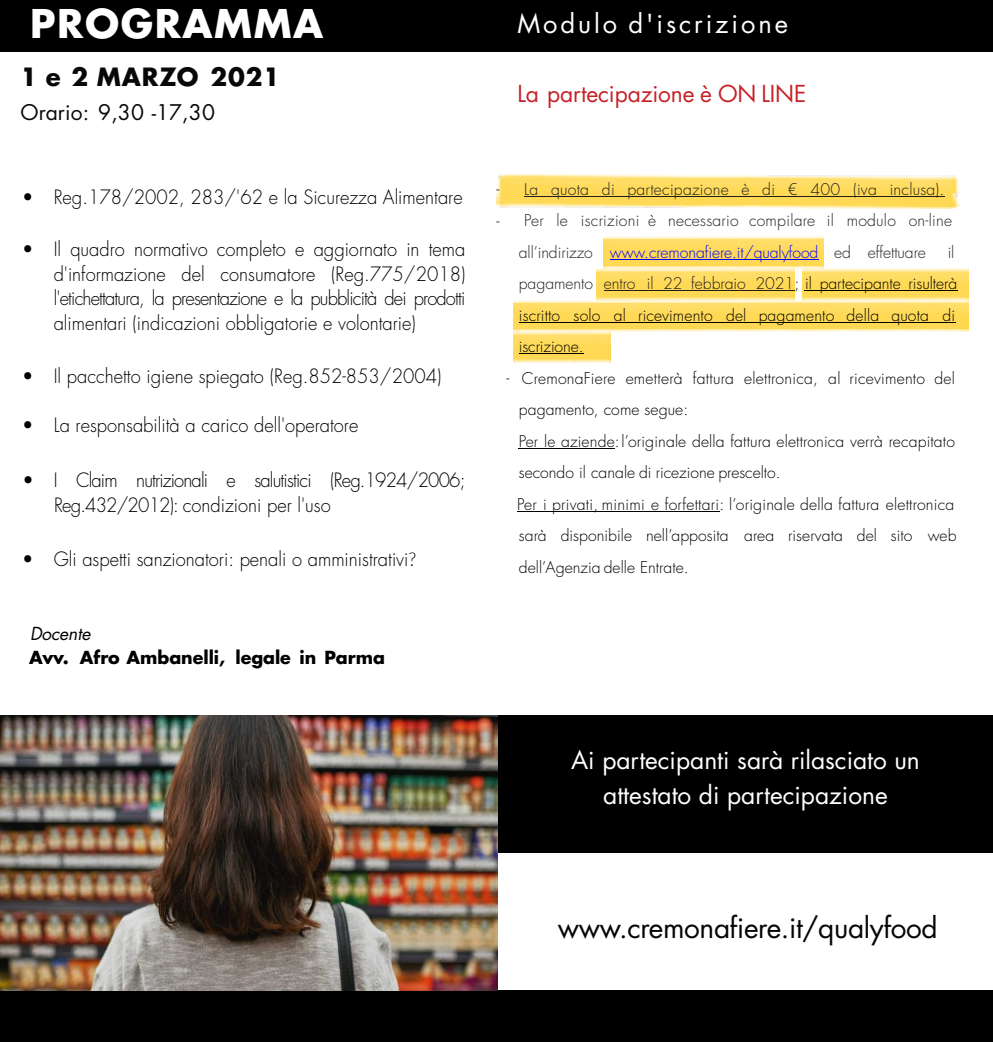
<style>
.page{position:relative;width:993px;height:1042px;background:#fff}
.page>*{position:absolute;margin:0;border:0;box-sizing:border-box;transform-origin:0 0}
.t1{font:700 38.5px "Futura LT Pro";letter-spacing:.04em;color:#fff}
.t2{font:28px "Futura LT Pro";letter-spacing:-.015em;color:#070504}
.t3{font:25.55px "Futura LT Pro";letter-spacing:.115em;color:#fff}
.t4{font:24.5px/35px "Futura LT Pro";color:#fff;text-align:center}
.t5{font:700 24.5px "Futura LT Pro";letter-spacing:.035em;color:rgb(0 0 0/.97)}
.t6{font:22.75px "Futura LT Pro";letter-spacing:-.005em;color:#c52229}
.t7{font:21px "Futura LT Pro";letter-spacing:.005em;color:rgb(0 0 0/.97)}
.t8{font:300 19.25px/24.5px "Futura LT Pro";color:#000;text-align:justify;scale:.95 1}
.t9{font:300 19.25px/24.5px "Futura LT Pro";letter-spacing:-.045em;color:#000;scale:.95 1}
.t10{font:700 17.5px "Futura LT Pro";color:#000}
.t11{font:italic 17.5px "Futura LT Pro";letter-spacing:-.015em;color:#000}
.t12{font:300 15.75px/31.5px "Futura LT Pro";letter-spacing:.01em;color:#000}
.t13{font:300 15.75px/31.5px "Futura LT Pro";letter-spacing:-.005em;color:#231f20;text-align:center}
.t14{font:300 15.75px "Futura LT Pro";letter-spacing:.015em;color:#231f20}
.s1{font-family:"Lato"}
.s2{color:#000}
.s3{color:#00f}
.s4{color:#231f20}
</style>
<div class="page">
<div style="left:496px;top:0;width:496px;height:52px;background:#000"></div>
<div style="left:0;top:0;width:496px;height:52px;background:#000"></div>
<div style="left:0;top:990px;width:992px;height:52px;background:#000"></div>
<img style="left:496px;top:175px;width:462px;height:34px">
<img style="left:603px;top:237px;width:220px;height:31px">
<img style="left:596px;top:268px;width:198px;height:32px">
<img style="left:802px;top:268px;width:166px;height:32px">
<img style="left:513px;top:300px;width:455px;height:32px">
<img style="left:513px;top:331px;width:97px;height:32px">
<div style="left:498px;top:715px;width:494px;height:138px;background:#000"></div>
<hr style="left:524px;top:196px;width:420px;height:1px;background:#231f20">
<hr style="left:609px;top:259px;width:209px;height:1px;background:#00f">
<hr style="left:603px;top:290px;width:191px;height:1px;background:#231f20">
<hr style="left:803px;top:290px;width:153px;height:1px;background:#000">
<hr style="left:518px;top:322px;width:436px;height:1px;background:#000">
<hr style="left:518px;top:353px;width:65px;height:1px;background:#000">
<hr style="left:518px;top:448px;width:96px;height:1px;background:#000">
<hr style="left:517px;top:511px;width:202px;height:1px;background:#000">
<img style="left:0;top:715px;width:498px;height:275px">
<h1 class="t1" style="left:30px;top:6px;width:294px">PROGRAMMA</h1>
<h3 class="t5" style="left:21px;top:66px;width:261px">1 e 2 MARZO 2021</h3>
<h3 class="t7" style="left:21px;top:103px;width:196px">Orario: 9,30 -17,30</h3>
<p class="t8" style="left:22px;top:186px;width:465px">• Reg.178/2002, 283/'62 e la Sicurezza Alimentare</p>
<p class="t8" style="left:54px;top:238px;width:435px;text-indent:-31px">• Il quadro normativo completo e aggiornato in tema d'informazione del consumatore (Reg.775/2018) l'etichettatura, la presentazione e la pubblicità dei prodotti alimentari (indicazioni obbligatorie e volontarie)</p>
<p class="t8" style="left:22px;top:365px;width:442px">• Il pacchetto igiene spiegato (Reg.852-853/2004)</p>
<p class="t8" style="left:22px;top:414px;width:355px">• La responsabilità a carico dell'operatore</p>
<p class="t9" style="left:54px;top:469px;width:434px;text-indent:-32px">• I Claim nutrizionali e salutistici (Reg.1924/2006;<br>Reg.432/2012): condizioni per l'uso</p>
<p class="t8" style="left:22px;top:548px;width:416px">• Gli aspetti sanzionatori: penali o amministrativi<span class="s1">?</span></p>
<p class="t11" style="left:30px;top:625px;width:62px">Docente</p>
<p class="t10" style="left:29px;top:650px;width:357px">Avv. Afro Ambanelli, legale in Parma</p>
<h3 class="t3" style="left:517px;top:12px;width:272px">Modulo d'iscrizione</h3>
<h3 class="t6" style="left:517px;top:83px;width:290px">La partecipazione è ON LINE</h3>
<p class="t14" style="left:496px;top:182px;width:449px"><span class="s2">-</span> La quota di partecipazione è di € 400 (iva inclusa).</p>
<p class="t13" style="left:496px;top:205px;width:457px"><span class="s2">-</span> Per le iscrizioni è necessario compilare il modulo on-line all’indirizzo <span class="s3">www.cremonafiere.it/qualyfood</span> ed effettuare</p>
<p class="t12" style="left:518px;top:237px;width:440px;text-indent:428px"><span class="s4">il pagamento entro il 22 febbraio 2021</span>; il partecipante risulterà iscritto solo al ricevimento del pagamento della quota di iscrizione.</p>
<p class="t12" style="left:517px;top:363px;width:441px;text-indent:-10px">- CremonaFiere emetterà fattura elettronica, al ricevimento del pagamento, come segue:<br>Per le aziende:l’originale della fattura elettronica verrà recapitato secondo il canale di ricezione prescelto.<br>Per i privati, minimi e forfettari: l’originale della fattura elettronica sarà disponibile nell’apposita area riservata del sito web dell’Agenzia delle Entrate.</p>
<h3 class="t4" style="left:571px;top:744px;width:350px">Ai partecipanti sarà rilasciato un attestato di partecipazione</h3>
<h2 class="t2" style="left:557px;top:915px;width:381px">www.cremonafiere.it/qualyfood</h2>
</div>
